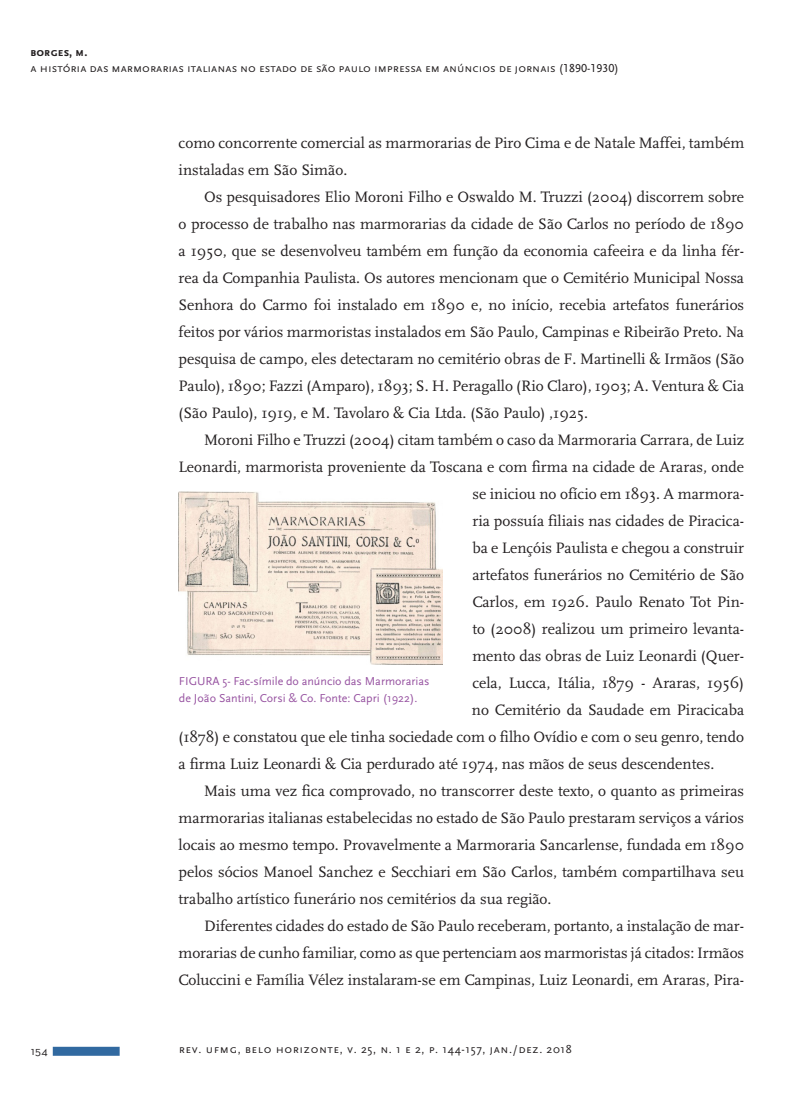
<style>
.page{position:relative;width:808px;height:1106px;background:#fff}
.page>*{position:absolute;margin:0;border:0;box-sizing:border-box;transform-origin:0 0}
.t1{font:15.75px/27px "Scala";color:#231f20}
.t2{font:12px "Scala Sans Caps";color:#231f20}
.t3{font:12px/16.5px "Scala Sans";color:#9753a1}
.t4{font:12px "Scala Sans Caps";letter-spacing:.05em;color:#231f20}
.t5{font:700 12px "Scala Sans Caps";color:#231f20}
.t6{font:12px "Neutra Text";color:#231f20}
.s1{font-family:"Scala Sans"}
</style>
<div class="page">
<div style="left:53px;top:1046px;width:67px;height:9px;background:#3169a0"></div>
<img style="left:179px;top:491px;width:264px;height:173px">
<p class="t5" style="left:31px;top:45px;width:58px">borges, m.</p>
<p class="t2" style="left:31px;top:62px;width:590px">a história das marmorarias italianas no estado de são paulo impressa em anúncios de jornais (1890-1930)</p>
<p class="t6" style="left:31px;top:1043px;width:18px">154</p>
<p class="t1" style="left:179px;top:129px;width:567px">como concorrente comercial as marmorarias de Piro Cima e de Natale Maffei, também instaladas em São Simão.</p>
<p class="t1" style="left:179px;top:183px;width:567px;text-align:justify;text-indent:26px">Os pesquisadores Elio Moroni Filho e Oswaldo M. Truzzi (2004) discorrem sobre o processo de trabalho nas marmorarias da cidade de São Carlos no período de 1890 a 1950, que se desenvolveu também em função da economia cafeeira e da linha fér&shy;rea da Companhia Paulista. Os autores mencionam que o Cemitério Municipal Nossa Senhora do Carmo foi instalado em 1890 e, no início, recebia artefatos funerários feitos por vários marmoristas instalados em São Paulo, Campinas e Ribeirão Preto. Na pesquisa de campo, eles detectaram no cemitério obras de F. Martinelli &amp; Irmãos (São Paulo), 1890; Fazzi (Amparo), 1893; S. H. Peragallo (Rio Claro), 1903; A. Ventura &amp; Cia (São Paulo), 1919, e M. Tavolaro &amp; Cia Ltda. (São Paulo) ,1925.</p>
<p class="t1" style="left:204px;top:426px;width:541px">Moroni Filho e Truzzi (2004) citam também o caso da Marmoraria Carrara, de Luiz</p>
<p class="t1" style="left:179px;top:453px;width:567px">Leonardi, marmorista proveniente da Toscana e com firma na cidade de Araras, onde</p>
<p class="t1" style="left:472px;top:480px;width:273px">se iniciou no ofício em 1893. A marmora-</p>
<p class="t1" style="left:472px;top:507px;width:273px">ria possuía filiais nas cidades de Piracica-</p>
<p class="t1" style="left:472px;top:534px;width:273px">ba e Lençóis Paulista e chegou a construir</p>
<p class="t1" style="left:472px;top:561px;width:273px">artefatos funerários no Cemitério de São</p>
<p class="t1" style="left:472px;top:588px;width:273px">Carlos, em 1926. Paulo Renato Tot Pin-</p>
<p class="t1" style="left:472px;top:615px;width:273px">to (2008) realizou um primeiro levanta-</p>
<p class="t1" style="left:472px;top:642px;width:273px">mento das obras de Luiz Leonardi (Quer-</p>
<p class="t1" style="left:472px;top:669px;width:273px">cela, Lucca, Itália, 1879 - Araras, 1956)</p>
<p class="t1" style="left:472px;top:696px;width:274px">no Cemitério da Saudade em Piracicaba</p>
<p class="t1" style="left:179px;top:723px;width:567px">(1878) e constatou que ele tinha sociedade com o filho Ovídio e com o seu genro, tendo</p>
<p class="t1" style="left:179px;top:750px;width:537px">a firma Luiz Leonardi &amp; Cia perdurado até 1974, nas mãos de seus descendentes.</p>
<p class="t1" style="left:204px;top:777px;width:542px">Mais uma vez fica comprovado, no transcorrer deste texto, o quanto as primeiras</p>
<p class="t1" style="left:179px;top:804px;width:567px">marmorarias italianas estabelecidas no estado de São Paulo prestaram serviços a vários</p>
<p class="t1" style="left:179px;top:831px;width:567px">locais ao mesmo tempo. Provavelmente a Marmoraria Sancarlense, fundada em 1890</p>
<p class="t1" style="left:179px;top:858px;width:567px">pelos sócios Manoel Sanchez e Secchiari em São Carlos, também compartilhava seu</p>
<p class="t1" style="left:179px;top:885px;width:374px">trabalho artístico funerário nos cemitérios da sua região.</p>
<p class="t1" style="left:204px;top:912px;width:542px">Diferentes cidades do estado de São Paulo receberam, portanto, a instalação de mar-</p>
<p class="t1" style="left:179px;top:939px;width:567px">morarias de cunho familiar, como as que pertenciam aos marmoristas já citados: Irmãos</p>
<p class="t1" style="left:179px;top:966px;width:567px">Coluccini e Família Vélez instalaram-se em Campinas, Luiz Leonardi, em Araras, Pira-</p>
<p class="t3" style="left:179px;top:673px;width:252px">FIGURA 5- Fac-símile do anúncio das Marmorarias de João Santini, Corsi &amp; Co. Fonte: Capri (1922).</p>
<p class="t4" style="left:179px;top:1042px;width:394px">rev. ufmg, belo horizonte, v. <span class="s1">25</span>, n. <span class="s1">1</span> e <span class="s1">2</span>, p. <span class="s1">144-157</span>, jan./dez. <span class="s1">2018</span></p>
</div>
